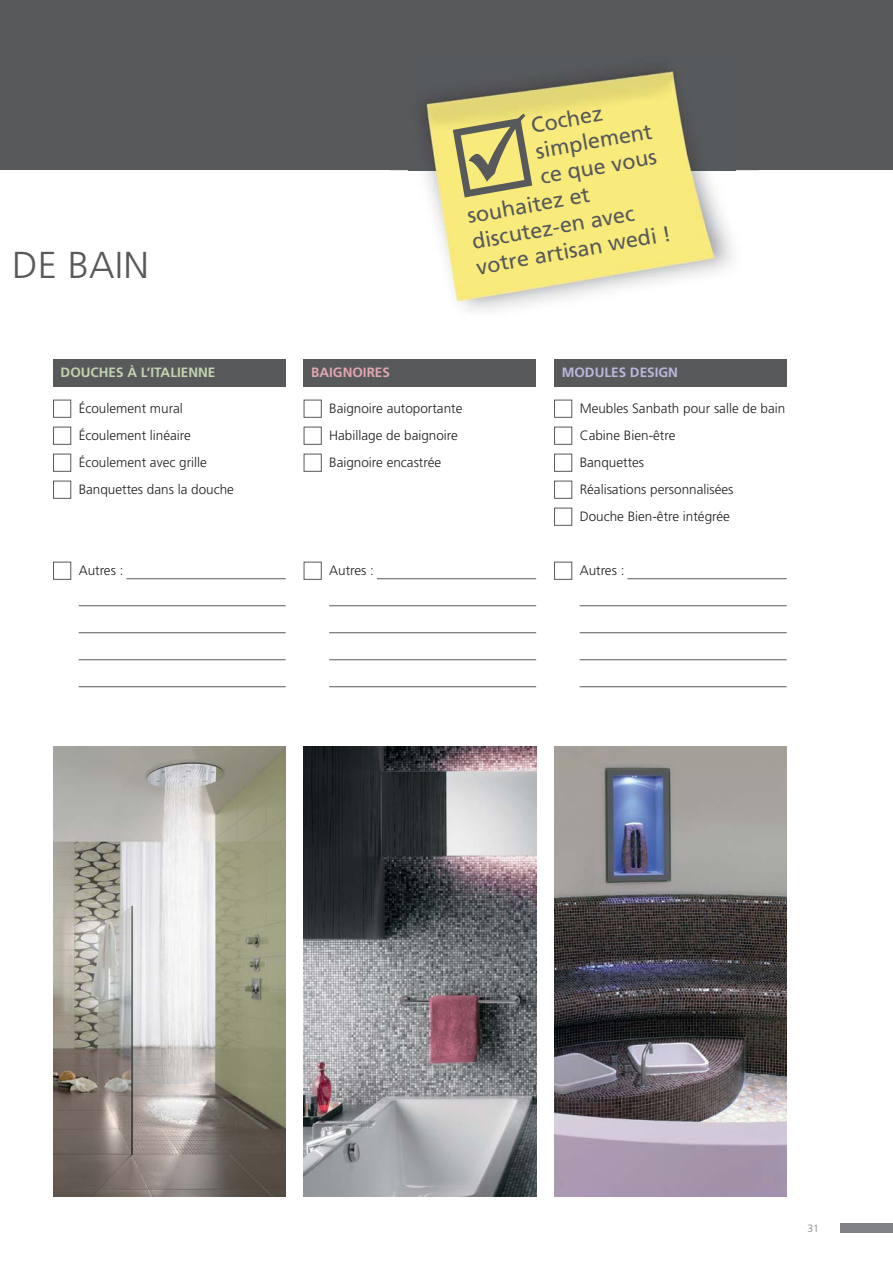
<style>
.page{position:relative;width:893px;height:1263px;background:#fff}
.page>*{position:absolute;margin:0;border:0;box-sizing:border-box;transform-origin:0 0}
.t1{font:300 37.5px "Frutiger LT Std";letter-spacing:.005em;color:#58595b}
.t2{font:21.6px "Frutiger LT Std";color:#58595b}
.t3{font:300 13.5px/27px "Frutiger LT Std";color:#231f20}
.t4{font:700 13.5px "Frutiger LT Std";color:#c3d4b0}
.t5{font:700 13.5px "Frutiger LT Std";color:#bbb7dc}
.t6{font:700 13.5px "Frutiger LT Std";color:#e1a7b1}
.t7{font:300 10.5px "Frutiger LT Std";color:#808285}
</style>
<div class="page">
<div style="left:53px;top:359px;width:233px;height:27px;background:#58595b"></div>
<div style="left:304px;top:359px;width:232px;height:27px;background:#58595b"></div>
<div style="left:554px;top:359px;width:233px;height:27px;background:#58595b"></div>
<hr style="left:126px;top:578px;width:160px;height:1px;background:#58595b">
<hr style="left:79px;top:605px;width:207px;height:1px;background:#58595b">
<hr style="left:79px;top:632px;width:207px;height:1px;background:#58595b">
<hr style="left:79px;top:659px;width:207px;height:1px;background:#58595b">
<hr style="left:79px;top:686px;width:207px;height:1px;background:#58595b">
<hr style="left:377px;top:578px;width:159px;height:1px;background:#58595b">
<hr style="left:329px;top:605px;width:207px;height:1px;background:#58595b">
<hr style="left:329px;top:632px;width:207px;height:1px;background:#58595b">
<hr style="left:329px;top:659px;width:207px;height:1px;background:#58595b">
<hr style="left:329px;top:686px;width:207px;height:1px;background:#58595b">
<hr style="left:627px;top:578px;width:160px;height:1px;background:#58595b">
<hr style="left:580px;top:605px;width:207px;height:1px;background:#58595b">
<hr style="left:580px;top:632px;width:207px;height:1px;background:#58595b">
<hr style="left:580px;top:659px;width:207px;height:1px;background:#58595b">
<hr style="left:580px;top:686px;width:207px;height:1px;background:#58595b">
<div style="left:840px;top:1223px;width:53px;height:9px;background:#808285"></div>
<div style="left:0;top:0;width:893px;height:170px;background:#58595b"></div>
<div style="left:53px;top:562px;width:18px;height:18px;border:1px solid #58595b"></div>
<div style="left:304px;top:562px;width:18px;height:18px;border:1px solid #58595b"></div>
<div style="left:554px;top:562px;width:18px;height:18px;border:1px solid #58595b"></div>
<div style="left:53px;top:400px;width:18px;height:18px;border:1px solid #58595b"></div>
<div style="left:53px;top:427px;width:18px;height:18px;border:1px solid #58595b"></div>
<div style="left:53px;top:454px;width:18px;height:18px;border:1px solid #58595b"></div>
<div style="left:53px;top:481px;width:18px;height:18px;border:1px solid #58595b"></div>
<div style="left:304px;top:400px;width:18px;height:18px;border:1px solid #58595b"></div>
<div style="left:304px;top:427px;width:18px;height:18px;border:1px solid #58595b"></div>
<div style="left:304px;top:454px;width:18px;height:18px;border:1px solid #58595b"></div>
<div style="left:554px;top:400px;width:18px;height:18px;border:1px solid #58595b"></div>
<div style="left:554px;top:427px;width:18px;height:18px;border:1px solid #58595b"></div>
<div style="left:554px;top:454px;width:18px;height:18px;border:1px solid #58595b"></div>
<div style="left:554px;top:481px;width:18px;height:18px;border:1px solid #58595b"></div>
<div style="left:554px;top:508px;width:18px;height:18px;border:1px solid #58595b"></div>
<img style="left:53px;top:746px;width:233px;height:450px">
<img style="left:304px;top:746px;width:232px;height:450px">
<img style="left:554px;top:746px;width:233px;height:450px">
<img style="left:408px;top:68px;width:328px;height:243px">
<svg style="left:452px;top:113px;width:85px;height:84px;background:#f6e97a"></svg>
<h1 class="t1" style="left:12px;top:246px;width:138px">DE BAIN</h1>
<p class="t4" style="left:61px;top:365px;width:156px">DOUCHES À L’ITALIENNE</p>
<p class="t3" style="left:79px;top:395px;width:157px">Écoulement mural<br>Écoulement linéaire<br>Écoulement avec grille<br>Banquettes dans la douche</p>
<p class="t3" style="left:79px;top:557px;width:46px">Autres :</p>
<h2 class="t2" style="left:530px;top:117px;width:74px;rotate:-10deg">Cochez</h2>
<h2 class="t2" style="left:534px;top:143px;width:119px;rotate:-10deg">simplement</h2>
<h2 class="t2" style="left:539px;top:168px;width:119px;rotate:-10deg">ce que vous</h2>
<h2 class="t2" style="left:466px;top:207px;width:125px;rotate:-10deg">souhaitez et</h2>
<h2 class="t2" style="left:471px;top:233px;width:166px;rotate:-10deg">discutez-en avec</h2>
<h2 class="t2" style="left:475px;top:259px;width:199px;rotate:-10deg">votre artisan wedi !</h2>
<p class="t6" style="left:311px;top:365px;width:80px">BAIGNOIRES</p>
<p class="t3" style="left:329px;top:395px;width:135px">Baignoire autoportante<br>Habillage de baignoire<br>Baignoire encastrée</p>
<p class="t3" style="left:329px;top:557px;width:46px">Autres :</p>
<p class="t5" style="left:562px;top:365px;width:118px">MODULES DESIGN</p>
<p class="t3" style="left:580px;top:395px;width:207px">Meubles Sanbath pour salle de bain<br>Cabine Bien-être<br>Banquettes<br>Réalisations personnalisées<br>Douche Bien-être intégrée</p>
<p class="t3" style="left:580px;top:557px;width:46px">Autres :</p>
<p class="t7" style="left:807px;top:1223px;width:13px">31</p>
</div>
